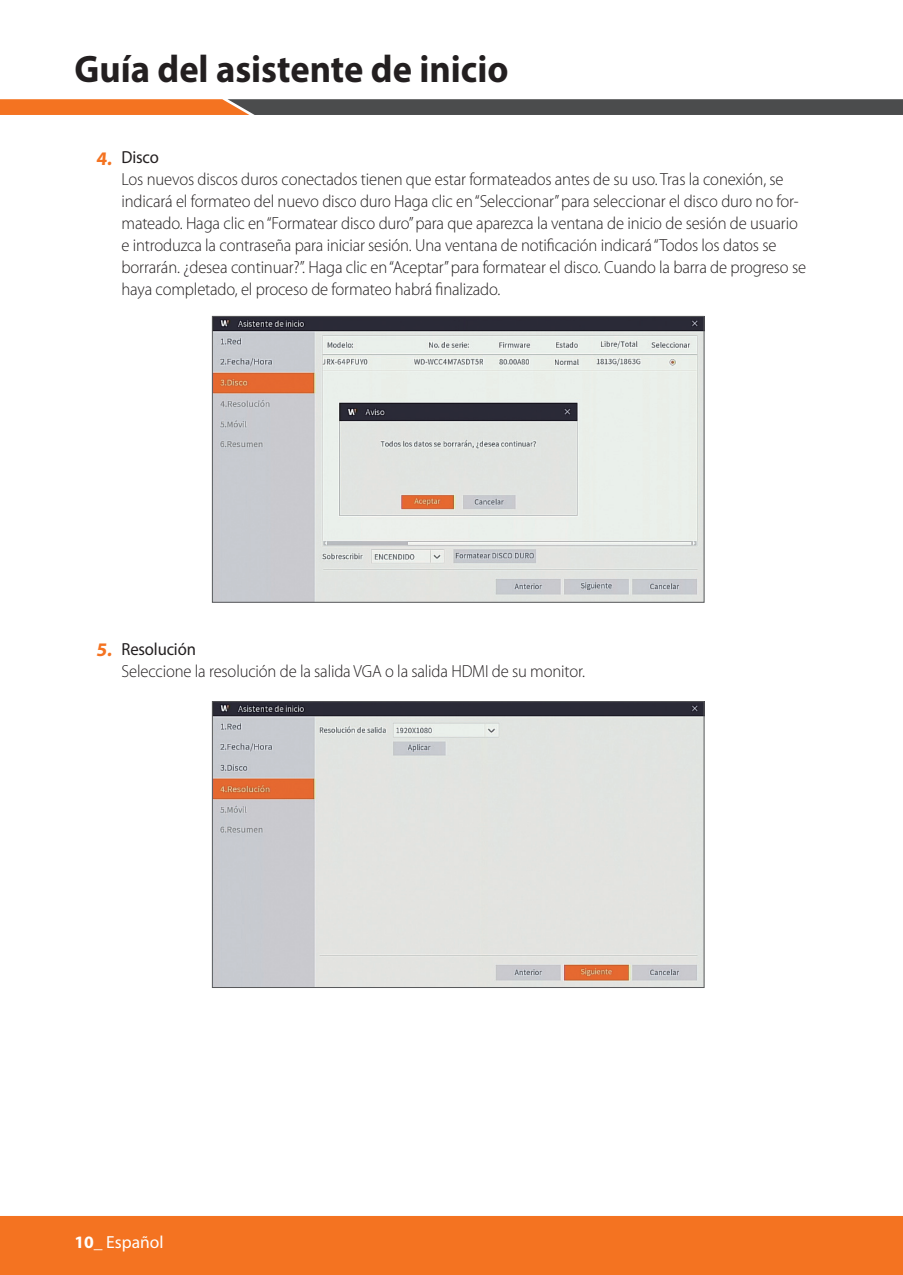
<style>
.page{position:relative;width:903px;height:1275px;background:#fff}
.page>*{position:absolute;margin:0;border:0;box-sizing:border-box;transform-origin:0 0}
.t1{font:700 38.5px "Myriad Pro";color:#231f20;scale:.95 1}
.t2{font:300 17.5px/21.9px "Myriad Pro";letter-spacing:-.01em;color:#231f20;scale:.95 1}
.t3{font:17.5px "Myriad Pro";color:#fff}
.s1{font-weight:700;font-size:19.25px;color:#f47321}
.s2{font-weight:400}
.s3{font-weight:700}
</style>
<div class="page">
<div style="left:0;top:1216px;width:903px;height:59px;background:#f47321"></div>
<svg style="left:0;top:99px;width:903px;height:16px"></svg>
<img style="left:214px;top:318px;width:488px;height:283px">
<div style="left:212px;top:316px;width:492px;height:287px;border:1px solid #57585a"></div>
<img style="left:214px;top:703px;width:488px;height:283px">
<div style="left:212px;top:701px;width:492px;height:287px;border:1px solid #57585a"></div>
<h1 class="t1" style="left:74px;top:44px;width:458px">Guía del asistente de inicio</h1>
<p class="t2" style="left:122px;top:147px;width:722px;text-indent:-25px"><span class="s1">4.</span> <span class="s2">Disco<br></span>Los nuevos discos duros conectados tienen que estar formateados antes de su uso. Tras la conexión, se indicará el formateo del nuevo disco duro Haga clic en “Seleccionar” para seleccionar el disco duro no for&shy;mateado. Haga clic en “Formatear disco duro” para que aparezca la ventana de inicio de sesión de usuario e introduzca la contraseña para iniciar sesión. Una ventana de notificación indicará “Todos los datos se borrarán. ¿desea continuar?”. Haga clic en “Aceptar” para formatear el disco. Cuando la barra de progreso se haya completado, el proceso de formateo habrá finalizado.</p>
<p class="t2" style="left:122px;top:638px;width:489px;text-indent:-25px"><span class="s1">5.</span> <span class="s2">Resolución<br></span>Seleccione la resolución de la salida VGA o la salida HDMI de su monitor.</p>
<p class="t3" style="left:74px;top:1232px;width:91px"><span class="s3">10</span>_ Español</p>
</div>
